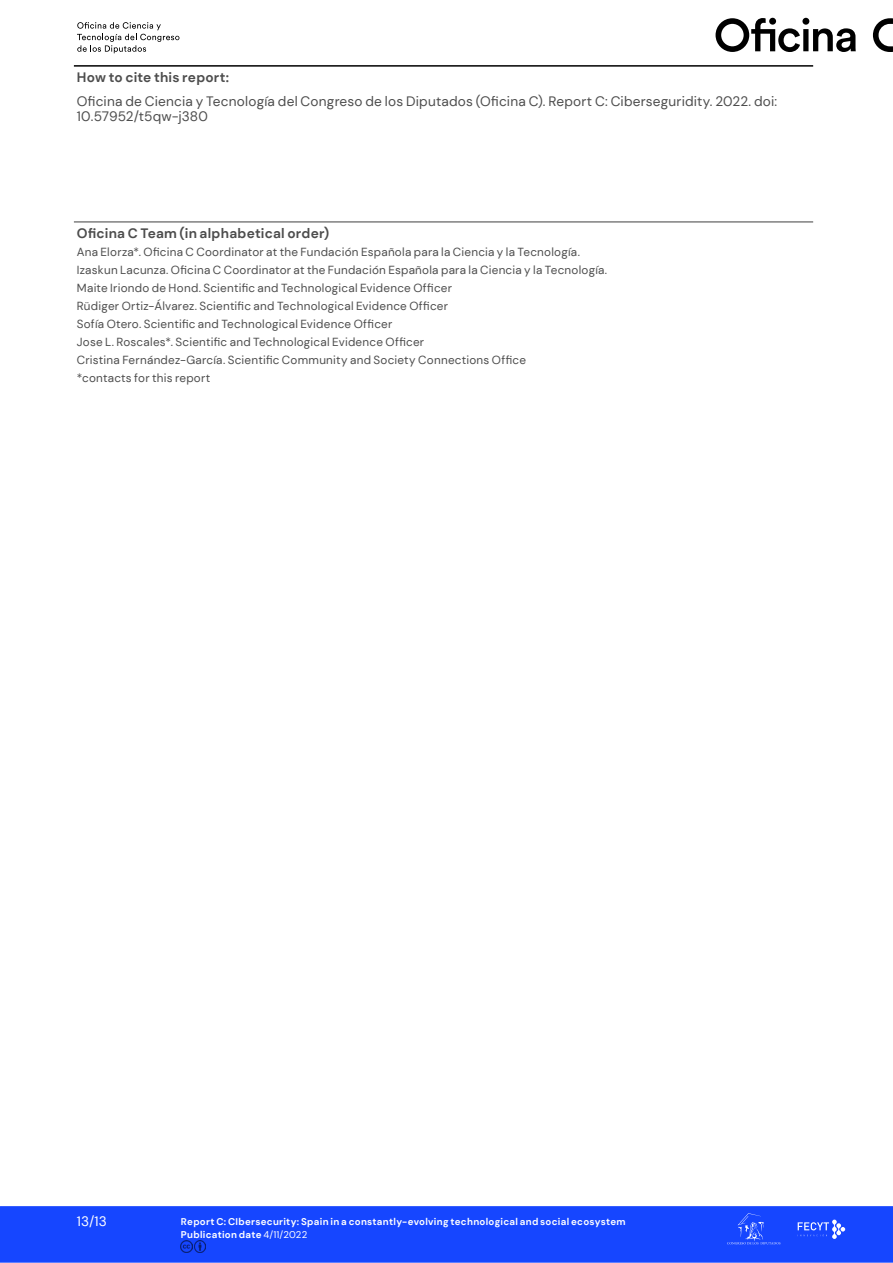
<style>
.page{position:relative;width:893px;height:1263px;background:#fff}
.page>*{position:absolute;margin:0;border:0;box-sizing:border-box;transform-origin:0 0}
.Cita{font:13.65px/15px "DM Sans";letter-spacing:.015em;color:#4d4d4d}
.Equipo{font:700 13.65px "DM Sans";letter-spacing:.02em;color:#4d4d4d}
.Cita-2{font:700 13.65px "DM Sans";letter-spacing:.015em;color:#4d4d4d}
.t1{font:13.65px "DM Sans";color:#fff}
.Equipo-2{font:11.7px "DM Sans";letter-spacing:.02em;color:#4d4d4d}
.t2{font:700 9.75px/13.5px "DM Sans";letter-spacing:.03em;color:#fff}
.s1{font-weight:400}
</style>
<div class="page">
<div style="left:0;top:1206px;width:893px;height:57px;background:#1646ff;border:2px solid #1646ff"></div>
<svg style="left:727px;top:1213px;width:53px;height:31px"></svg>
<svg style="left:798px;top:1219px;width:47px;height:20px"></svg>
<svg style="left:77px;top:22px;width:102px;height:31px"></svg>
<svg style="left:873px;top:18px;width:20px;height:34px"></svg>
<svg style="left:715px;top:18px;width:141px;height:34px"></svg>
<svg style="left:181px;top:1241px;width:25px;height:11px"></svg>
<hr style="left:74px;top:65px;width:739px;height:2px;background:#000">
<hr style="left:74px;top:221px;width:739px;height:2px;background:#808080">
<p class="Cita-2" style="left:77px;top:69px;width:154px">How to cite this report:</p>
<p class="Cita" style="left:77px;top:94px;width:702px">Oficina de Ciencia y Tecnología del Congreso de los Diputados (Oficina C). Report C: Ciberseguridity. 2022. doi:<br>10.57952/t5qw-j380</p>
<p class="Equipo" style="left:77px;top:225px;width:254px">Oficina C Team (in alphabetical order)</p>
<p class="Equipo-2" style="left:77px;top:245px;width:505px">Ana Elorza*. Oficina C Coordinator at the Fundación Española para la Ciencia y la Tecnología.</p>
<p class="Equipo-2" style="left:77px;top:263px;width:532px">Izaskun Lacunza. Oficina C Coordinator at the Fundación Española para la Ciencia y la Tecnología.</p>
<p class="Equipo-2" style="left:77px;top:281px;width:377px">Maite Iriondo de Hond. Scientific and Technological Evidence Officer</p>
<p class="Equipo-2" style="left:77px;top:299px;width:373px">Rüdiger Ortiz-Álvarez. Scientific and Technological Evidence Officer</p>
<p class="Equipo-2" style="left:77px;top:317px;width:317px">Sofía Otero. Scientific and Technological Evidence Officer</p>
<p class="Equipo-2" style="left:77px;top:335px;width:349px">Jose L. Roscales*. Scientific and Technological Evidence Officer</p>
<p class="Equipo-2" style="left:77px;top:353px;width:451px">Cristina Fernández-García. Scientific Community and Society Connections Office</p>
<p class="Equipo-2" style="left:77px;top:371px;width:135px">*contacts for this report</p>
<p class="t1" style="left:77px;top:1212px;width:31px">13/13</p>
<p class="t2" style="left:181px;top:1214px;width:446px">Report C: CIbersecurity: Spain in a constantly-evolving technological and social ecosystem<br>Publication date <span class="s1">4/11/2022</span></p>
</div>
